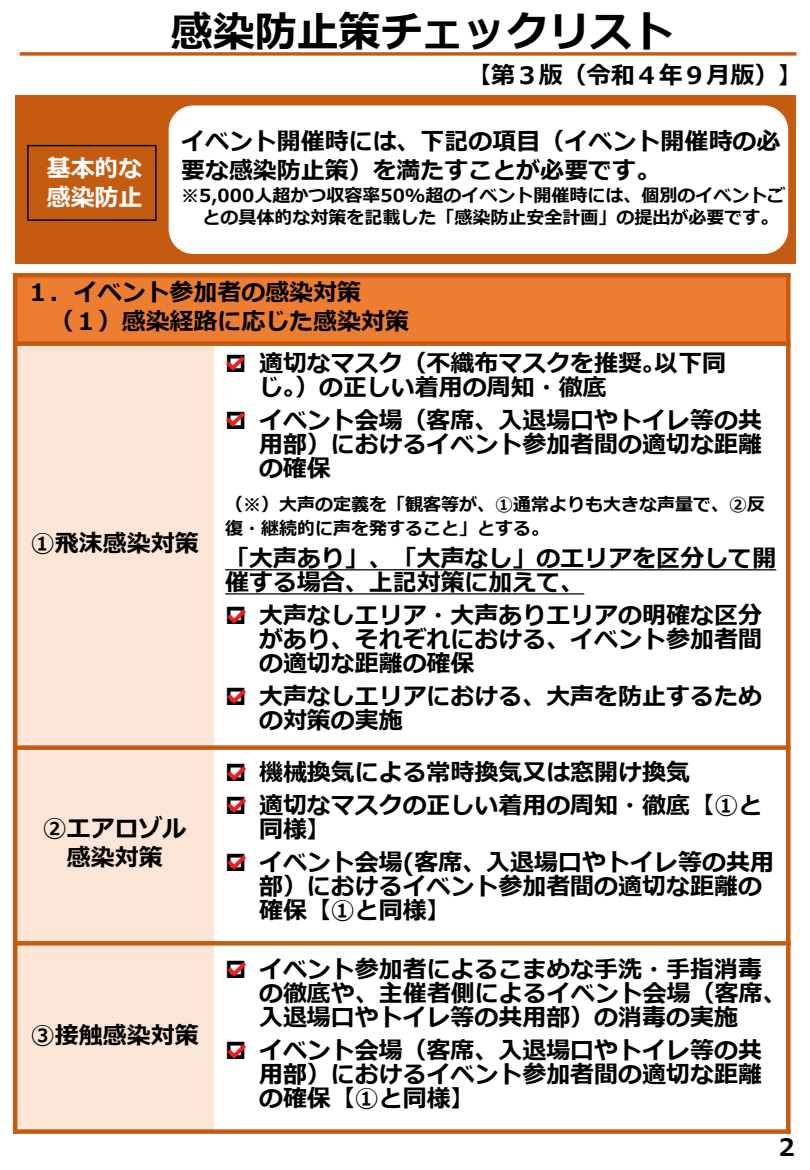
<style>
.page{position:relative;width:810px;height:1170px;background:#fff}
.page>*{position:absolute;margin:0;border:0;box-sizing:border-box;transform-origin:0 0}
.t1{font:700 42px "Meiryo";color:#000}
.t2{font:700 24px/24px "Meiryo";color:#000}
.t3{font:700 24px/28.8px "Meiryo";color:#fff}
.t4{font:700 18px/24px "Meiryo";color:#000}
</style>
<div class="page">
<div style="left:15px;top:275px;width:773px;height:69px;background:#ed7d31"></div>
<div style="left:15px;top:344px;width:199px;height:404px;background:#fbe5d6"></div>
<div style="left:15px;top:748px;width:199px;height:195px;background:#fbe5d6"></div>
<div style="left:15px;top:943px;width:199px;height:189px;background:#fbe5d6"></div>
<div style="left:13px;top:341px;width:778px;height:5px;background:#c55a11"></div>
<div style="left:13px;top:745px;width:778px;height:5px;background:#c55a11"></div>
<div style="left:13px;top:941px;width:778px;height:5px;background:#c55a11"></div>
<hr style="left:13px;top:273px;width:4px;height:861px;background:#c55a11">
<div style="left:786px;top:273px;width:5px;height:861px;background:#c55a11"></div>
<div style="left:13px;top:273px;width:778px;height:5px;background:#c55a11"></div>
<div style="left:13px;top:1129px;width:778px;height:5px;background:#c55a11"></div>
<svg style="left:225px;top:569px;width:551px;height:1px"></svg>
<svg style="left:225px;top:593px;width:359px;height:2px"></svg>
<div style="left:15px;top:96px;width:780px;height:168px;background:#c55a11"></div>
<div style="left:169px;top:105px;width:619px;height:149px;background:#fff;border-radius:25px"></div>
<div style="left:27px;top:145px;width:130px;height:76px;border:1px solid #000"></div>
<svg style="left:20px;top:52px;width:776px;height:4px;background:#cd7133"></svg>
<h1 class="t1" style="left:171px;top:2px;width:505px">感染防止策チェックリスト</h1>
<p class="t3" style="left:47px;top:155px;width:97px">基本的な感染防止</p>
<p class="t2" style="left:467px;top:65px;width:337px">【第３版（令和４年９月版）】</p>
<p class="t2" style="left:181px;top:128px;width:601px;line-height:28.8px">イベント開催時には、下記の項目（イベント開催時の必要な感染防止策）を満たすことが必要です。</p>
<p class="t4" style="left:203px;top:186px;width:584px;line-height:21.6px;text-indent:-21px">※5,000人超かつ収容率50%超のイベント開催時には、個別のイベントごとの具体的な対策を記載した「感染防止安全計画」の提出が必要です。</p>
<p class="t2" style="left:50px;top:279px;width:361px;line-height:28.8px;text-indent:-24px">１．イベント参加者の感染対策<br>（１）感染経路に応じた感染対策</p>
<p class="t2" style="left:31px;top:532px;width:169px">①飛沫感染対策</p>
<p class="t2" style="left:43px;top:815px;width:145px;line-height:28.8px;text-align:center">②エアロゾル感染対策</p>
<p class="t2" style="left:31px;top:1024px;width:169px">③接触感染対策</p>
<p class="t2" style="left:259px;top:352px;width:469px">適切なマスク（不織布マスクを推奨｡以下同じ｡）の正しい着用の周知・徹底</p>
<p class="t2" style="left:259px;top:409px;width:505px;text-align:justify">イベント会場（客席、入退場口やトイレ等の共用部）におけるイベント参加者間の適切な距離の確保</p>
<p class="t4" style="left:225px;top:493px;width:542px">（※）大声の定義を「観客等が、①通常よりも大きな声量で、②反復・継続的に声を発すること」とする。</p>
<p class="t2" style="left:225px;top:547px;width:553px">「大声あり」、「大声なし」のエリアを区分して開催する場合、上記対策に加えて、</p>
<p class="t2" style="left:259px;top:604px;width:505px;text-align:justify">大声なしエリア・大声ありエリアの明確な区分があり、それぞれにおける、イベント参加者間の適切な距離の確保</p>
<p class="t2" style="left:259px;top:685px;width:505px">大声なしエリアにおける、大声を防止するための対策の実施</p>
<p class="t2" style="left:259px;top:757px;width:505px;line-height:33px">機械換気による常時換気又は窓開け換気<br>適切なマスクの正しい着用の周知・徹底【①と</p>
<p class="t2" style="left:259px;top:814px;width:516px;line-height:33px">同様】<br>イベント会場(客席、入退場口やトイレ等の共用</p>
<p class="t2" style="left:259px;top:876px;width:505px">部）におけるイベント参加者間の適切な距離の確保【①と同様】</p>
<p class="t2" style="left:259px;top:958px;width:529px">イベント参加者によるこまめな手洗・手指消毒の徹底や、主催者側によるイベント会場（客席、入退場口やトイレ等の共用部）の消毒の実施</p>
<p class="t2" style="left:259px;top:1039px;width:505px;text-align:justify">イベント会場（客席、入退場口やトイレ等の共用部）におけるイベント参加者間の適切な距離の確保【①と同様】</p>
<p class="t2" style="left:775px;top:1137px;width:25px">２</p>
</div>
